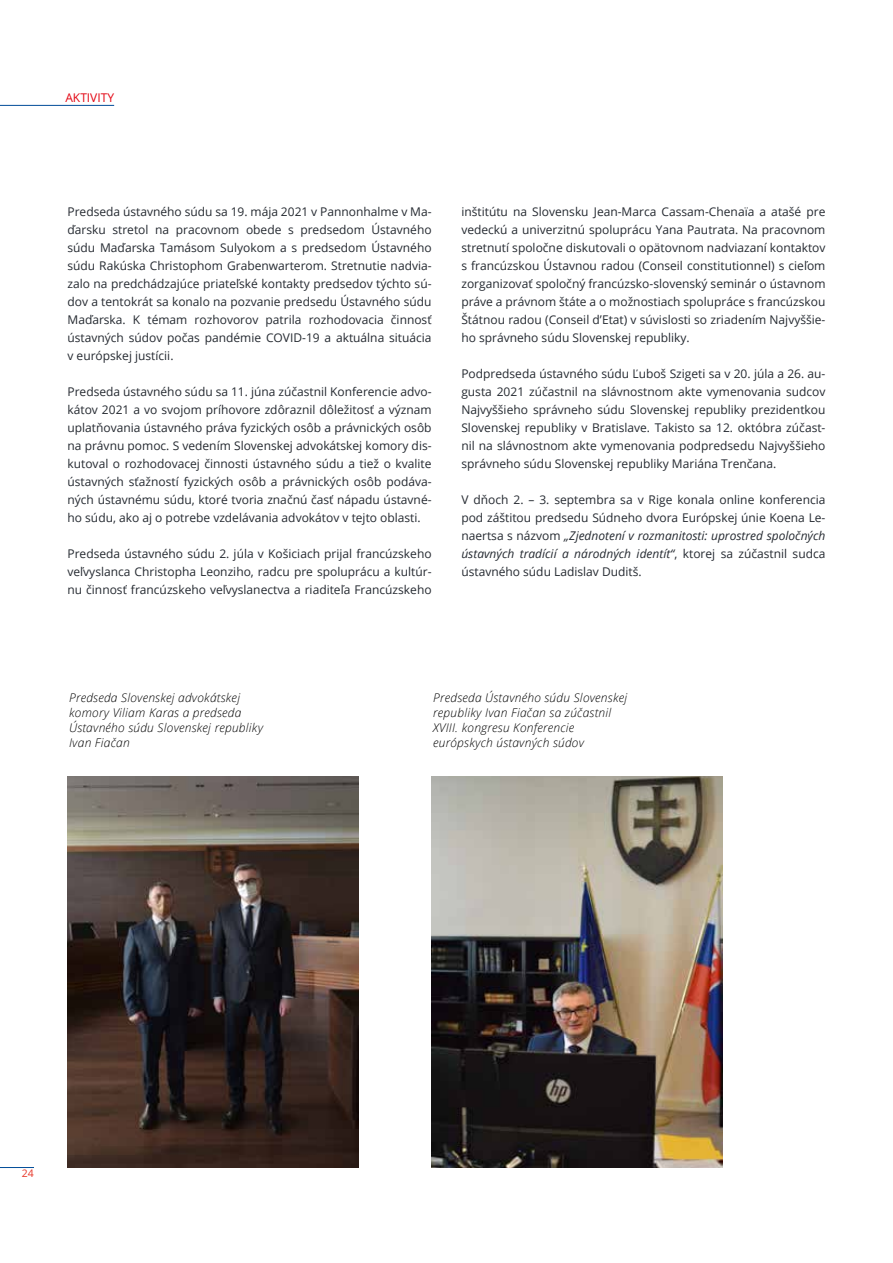
<style>
.page{position:relative;width:893px;height:1263px;background:#fff}
.page>*{position:absolute;margin:0;border:0;box-sizing:border-box;transform-origin:0 0}
.t1{font:12px/18px "Open Sans";color:#252a31;text-align:justify}
.t2{font:italic 300 12px/15px "Open Sans";letter-spacing:.02em;color:#000}
.t3{font:12px "Open Sans";color:#e30613}
.t4{font:10.5px "Open Sans";color:#e73628}
.s1{font-style:italic}
</style>
<div class="page">
<img style="left:68px;top:776px;width:291px;height:391px">
<img style="left:432px;top:776px;width:291px;height:391px">
<hr style="left:0;top:1167px;width:34px;height:1px;background:#004c98">
<hr style="left:0;top:105px;width:114px;height:1px;background:#004c98">
<p class="t3" style="left:65px;top:89px;width:50px">AKTIVITY</p>
<p class="t1" style="left:68px;top:202px;width:366px">Predseda ústavného súdu sa 19. mája 2021 v Pannonhalme v Ma&shy;ďarsku stretol na pracovnom obede s predsedom Ústavného súdu Maďarska Tamásom Sulyokom a s predsedom Ústavného súdu Rakúska Christophom Grabenwarterom. Stretnutie nadvia&shy;zalo na predchádzajúce priateľské kontakty predsedov týchto sú&shy;dov a tentokrát sa konalo na pozvanie predsedu Ústavného súdu Maďarska. K témam rozhovorov patrila rozhodovacia činnosť ústavných súdov počas pandémie COVID-19 a aktuálna situácia v európskej justícii.</p>
<p class="t1" style="left:68px;top:382px;width:366px">Predseda ústavného súdu sa 11. júna zúčastnil Konferencie advo&shy;kátov 2021 a vo svojom príhovore zdôraznil dôležitosť a význam uplatňovania ústavného práva fyzických osôb a právnických osôb na právnu pomoc. S vedením Slovenskej advokátskej komory dis&shy;kutoval o rozhodovacej činnosti ústavného súdu a tiež o kvalite ústavných sťažností fyzických osôb a právnických osôb podáva&shy;ných ústavnému súdu, ktoré tvoria značnú časť nápadu ústavné&shy;ho súdu, ako aj o potrebe vzdelávania advokátov v tejto oblasti.</p>
<p class="t1" style="left:68px;top:544px;width:366px">Predseda ústavného súdu 2. júla v Košiciach prijal francúzskeho veľvyslanca Christopha Leonziho, radcu pre spoluprácu a kultúr&shy;nu činnosť francúzskeho veľvyslanectva a riaditeľa Francúzskeho</p>
<p class="t1" style="left:461px;top:202px;width:366px">inštitútu na Slovensku Jean-Marca Cassam-Chenaïa a atašé pre vedeckú a univerzitnú spoluprácu Yana Pautrata. Na pracovnom stretnutí spoločne diskutovali o opätovnom nadviazaní kontaktov s francúzskou Ústavnou radou (Conseil constitutionnel) s cieľom zorganizovať spoločný francúzsko-slovenský seminár o ústavnom práve a právnom štáte a o možnostiach spolupráce s francúzskou Štátnou radou (Conseil d’Etat) v súvislosti so zriadením Najvyššie&shy;ho správneho súdu Slovenskej republiky.</p>
<p class="t1" style="left:461px;top:364px;width:366px">Podpredseda ústavného súdu Ľuboš Szigeti sa v 20. júla a 26. au&shy;gusta 2021 zúčastnil na slávnostnom akte vymenovania sudcov Najvyššieho správneho súdu Slovenskej republiky prezidentkou Slovenskej republiky v Bratislave. Takisto sa 12. októbra zúčast&shy;nil na slávnostnom akte vymenovania podpredsedu Najvyššieho správneho súdu Slovenskej republiky Mariána Trenčana.</p>
<p class="t1" style="left:461px;top:490px;width:366px">V dňoch 2. – 3. septembra sa v Rige konala online konferencia pod záštitou predsedu Súdneho dvora Európskej únie Koena Le&shy;naertsa s názvom <span class="s1">„Zjednotení v rozmanitosti: uprostred spoločných ústavných tradícií a národných identít“</span>, ktorej sa zúčastnil sudca ústavného súdu Ladislav Duditš.</p>
<p class="t2" style="left:69px;top:690px;width:196px">Predseda Slovenskej advokátskej komory Viliam Karas a predseda<br>Ústavného súdu Slovenskej republiky<br>Ivan Fiačan</p>
<p class="t2" style="left:433px;top:690px;width:196px">Predseda Ústavného súdu Slovenskej republiky Ivan Fiačan sa zúčastnil<br>XVIII. kongresu Konferencie európskych ústavných súdov</p>
<p class="t4" style="left:22px;top:1166px;width:14px">24</p>
</div>
